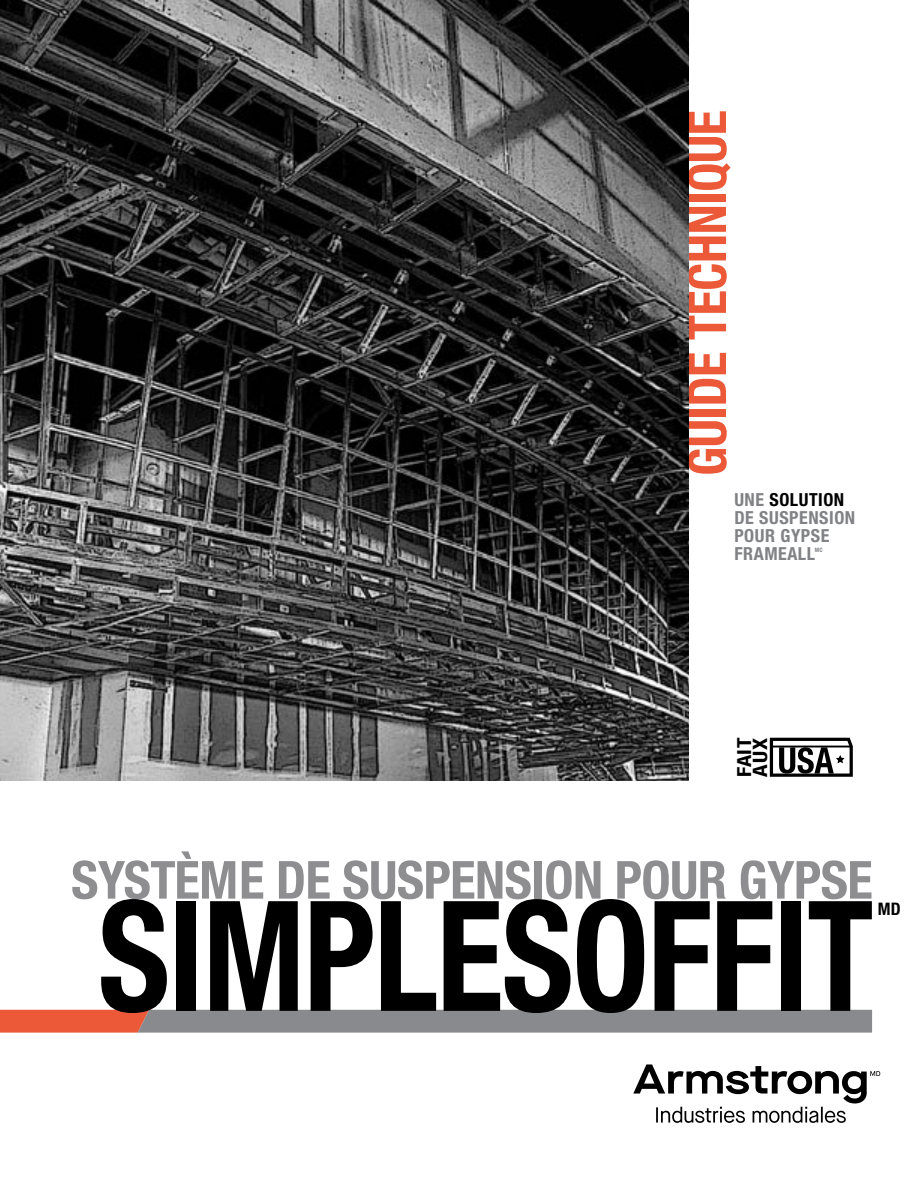
<style>
.page{position:relative;width:918px;height:1188px;background:#fff}
.page>*{position:absolute;margin:0;border:0;box-sizing:border-box;transform-origin:0 0}
.t1{font:700 condensed 153.6px "Helvetica Neue LT Std";letter-spacing:-.01em;color:#000;scale:.9 1}
.t2{font:700 condensed 52.5px "Helvetica Neue LT Std";letter-spacing:-.01em;color:#8e8e91}
.t3{font:700 condensed 52.5px "Helvetica Neue LT Std";letter-spacing:-.01em;color:#eb5938}
.t4{font:700 condensed 19.95px "Helvetica Neue LT Std";color:#000001;scale:1.13 1}
.t5{font:700 condensed 19.35px "Helvetica Neue LT Std";color:#000001;scale:1.13 1}
.t6{font:700 condensed 18px/18px "Helvetica Neue LT Std";letter-spacing:.03em;color:#808285}
.t7{font:700 condensed 17.25px "Helvetica Neue LT Std";color:#000}
.t8{font:700 condensed 6px "Helvetica Neue LT Std";color:#808285}
.s1{color:#000}
</style>
<div class="page">
<img style="left:0;top:0;width:688px;height:780px">
<svg style="left:633px;top:1064px;width:247px;height:59px"></svg>
<svg style="left:0;top:1010px;width:872px;height:23px;background:#9a8481"></svg>
<svg style="left:770px;top:738px;width:83px;height:39px"></svg>
<h2 class="t3" style="left:676px;top:476px;width:367px;rotate:-90deg">GUIDE TECHNIQUE</h2>
<p class="t6" style="left:734px;top:491px;width:122px">UNE <span class="s1">SOLUTION<br></span>DE SUSPENSION<br>POUR GYPSE<br>FRAMEALL</p>
<p class="t8" style="left:815px;top:546px;width:9px">MC</p>
<p class="t5" style="left:733px;top:777px;width:36px;rotate:-90deg">FAIT</p>
<p class="t4" style="left:748px;top:777px;width:36px;rotate:-90deg">AUX</p>
<h2 class="t2" style="left:71px;top:848px;width:803px">SYSTÈME DE SUSPENSION POUR GYPSE</h2>
<h1 class="t1" style="left:98px;top:863px;width:863px">SIMPLESOFFIT</h1>
<p class="t7" style="left:878px;top:898px;width:25px">MD</p>
</div>
